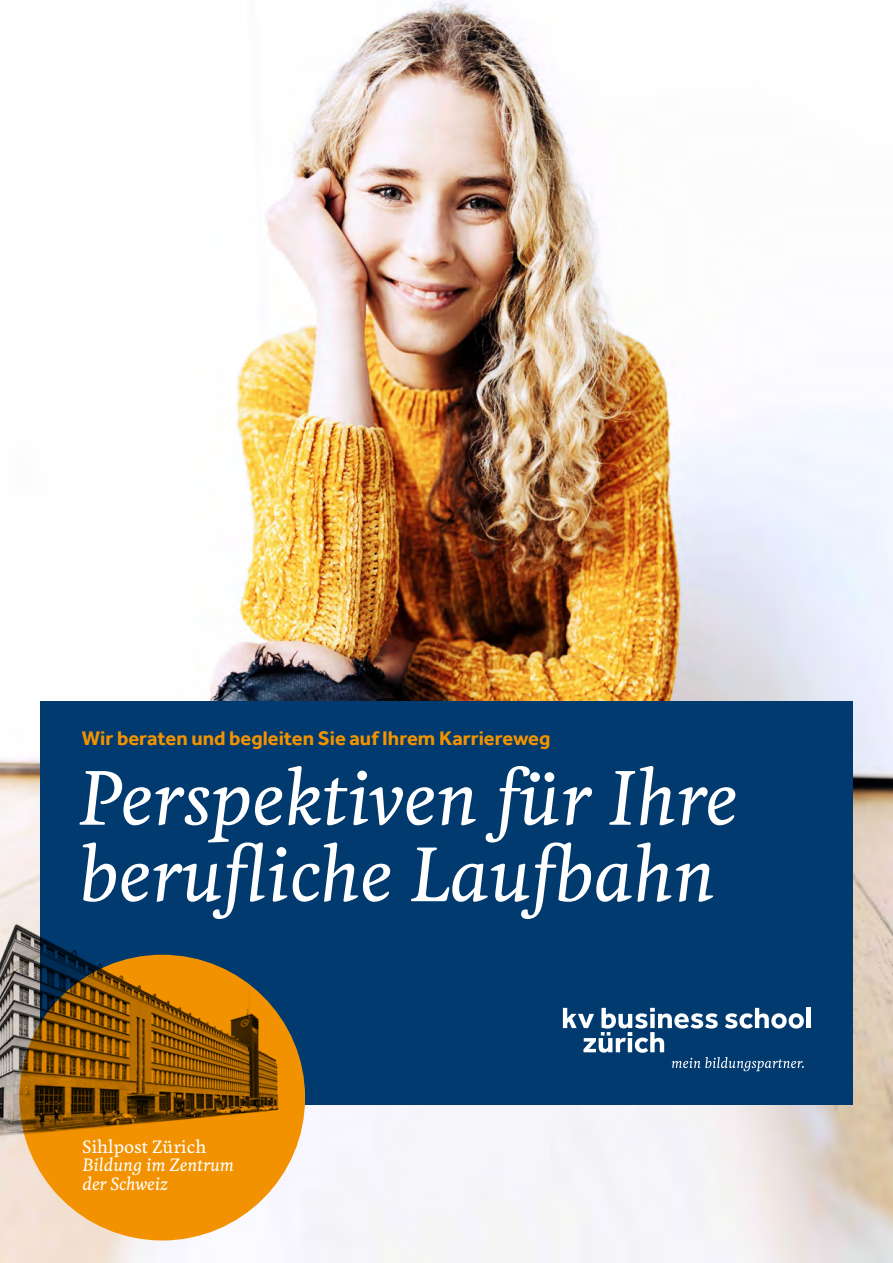
<style>
.page{position:relative;width:893px;height:1263px;background:#fff}
.page>*{position:absolute;margin:0;border:0;box-sizing:border-box;transform-origin:0 0}
.t1{font:italic 500 72px/76.5px "Feijoa";color:#fff}
.t2{font:700 20.25px "Effra";color:#f39200}
.t3{font:italic 500 16.8px/18.5px "Feijoa";color:#fff}
.t4{font:500 16.8px "Feijoa";color:#fff}
</style>
<div class="page">
<img style="left:0;top:0;width:893px;height:1263px">
<div style="left:40px;top:701px;width:813px;height:403px;background:#003a6f"></div>
<div style="left:806px;top:1008px;width:5px;height:20px;background:#fff"></div>
<svg style="left:563px;top:1008px;width:241px;height:63px"></svg>
<div style="left:19px;top:955px;width:286px;height:285px;background:#f39200;border-radius:50%"></div>
<img style="left:0;top:914px;width:307px;height:232px">
<p class="t2" style="left:82px;top:726px;width:470px">Wir beraten und begleiten Sie auf Ihrem Karriereweg</p>
<h1 class="t1" style="left:79px;top:763px;width:660px">Perspektiven für Ihre berufliche Laufbahn</h1>
<p class="t4" style="left:82px;top:1136px;width:125px">Sihlpost Zürich</p>
<p class="t3" style="left:82px;top:1156px;width:153px">Bildung im Zentrum der Schweiz</p>
</div>
